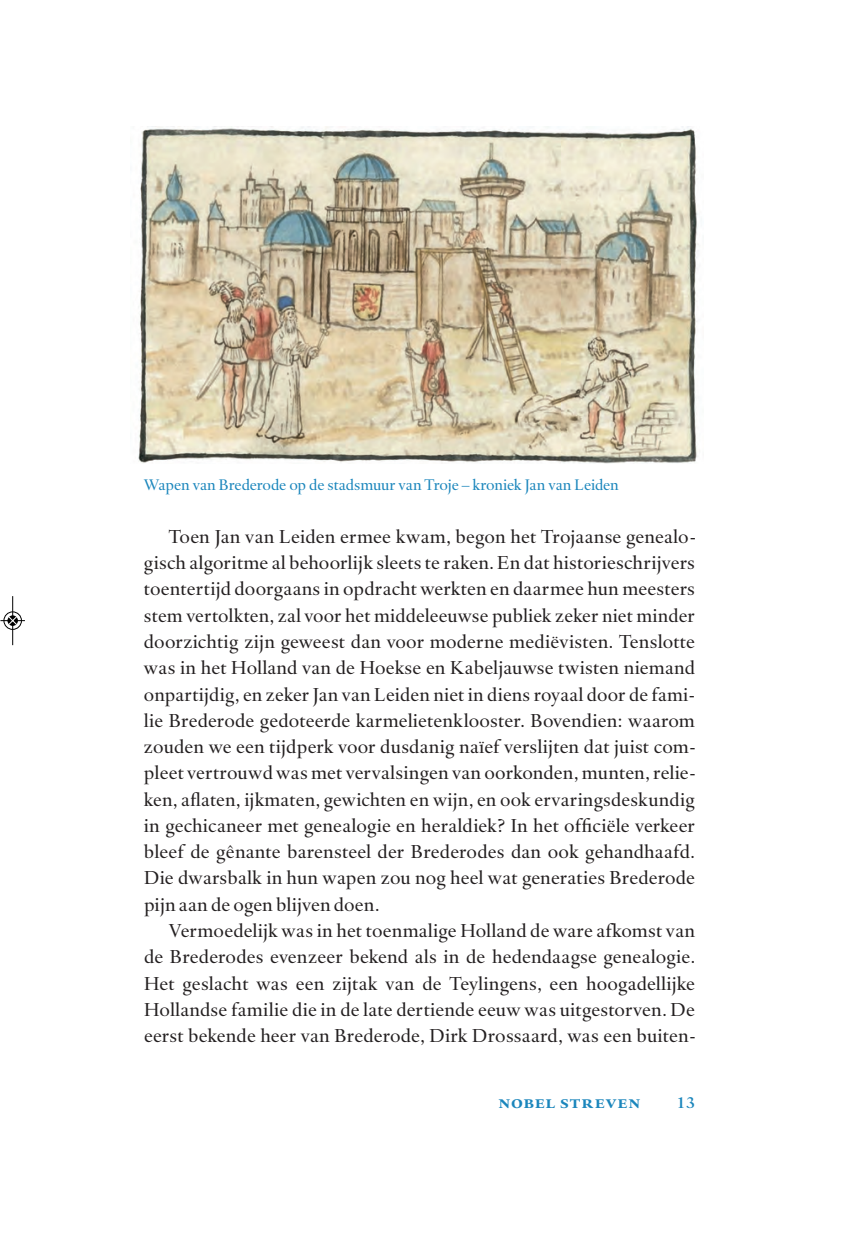
<style>
.page{position:relative;width:844px;height:1241px;background:#fff}
.page>*{position:absolute;margin:0;border:0;box-sizing:border-box;transform-origin:0 0}
.t1{font:19.25px/26.2px "DTL Haarlemmer SD";letter-spacing:.005em;color:#231f20;text-align:justify}
.t2{font:700 17.5px "DTL Haarlemmer D Caps";letter-spacing:.05em;color:#1b86bc}
.t3{font:15.75px "DTL Haarlemmer SD";letter-spacing:-.01em;color:#1b86bc}
.t4{font:15.75px "DTL Haarlemmer D Medium";color:#1b86bc}
</style>
<div class="page">
<img style="left:138px;top:127px;width:561px;height:337px">
<div style="left:412px;top:3px;width:19px;height:19px;border:1px solid #fff;border-radius:50%"></div>
<div style="left:412px;top:1218px;width:19px;height:19px;border:1px solid #fff;border-radius:50%"></div>
<div style="left:3px;top:611px;width:19px;height:19px;border:1px solid #fff;border-radius:50%"></div>
<hr style="left:12px;top:596px;width:1px;height:49px;background:#000">
<div style="left:4px;top:611px;width:18px;height:18px;border:1px solid #000;border-radius:50%"></div>
<svg style="left:0;top:616px;width:25px;height:9px"></svg>
<p class="t3" style="left:144px;top:475px;width:476px">Wapen van Brederode op de stadsmuur van Troje – kroniek Jan van Leiden</p>
<p class="t1" style="left:144px;top:523px;width:553px;text-indent:25px">Toen Jan van Leiden ermee kwam, begon het Trojaanse genealo&shy;gisch algoritme al behoorlijk sleets te raken. En dat historieschrijvers toentertijd doorgaans in opdracht werkten en daarmee hun meesters stem vertolkten, zal voor het middeleeuwse publiek zeker niet minder doorzichtig zijn geweest dan voor moderne mediëvisten. Tenslotte was in het Holland van de Hoekse en Kabeljauwse twisten niemand onpartijdig, en zeker Jan van Leiden niet in diens royaal door de fami&shy;lie Brederode gedoteerde karmelietenklooster. Boven dien: waarom zouden we een tijdperk voor dusdanig naïef verslijten dat juist com&shy;pleet vertrouwd was met vervalsingen van oorkonden, munten, relie&shy;ken, aflaten, ijkmaten, gewichten en wijn, en ook ervaringsdeskundig in gechicaneer met genealogie en heraldiek? In het officiële verkeer bleef de gênante barensteel der Brederodes dan ook gehandhaafd.<br>Die dwarsbalk in hun wapen zou nog heel wat generaties Brederode pijn aan de ogen blijven doen.</p>
<p class="t1" style="left:144px;top:917px;width:553px;text-indent:25px">Vermoedelijk was in het toenmalige Holland de ware afkomst van de Brederodes evenzeer bekend als in de hedendaagse genealogie.<br>Het geslacht was een zijtak van de Teylingens, een hoogadellijke Hollandse familie die in de late dertiende eeuw was uitgestorven. De eerst bekende heer van Brederode, Dirk Drossaard, was een buiten-</p>
<p class="t2" style="left:498px;top:1091px;width:143px">nobel streven</p>
<p class="t4" style="left:676px;top:1093px;width:20px">13</p>
</div>
